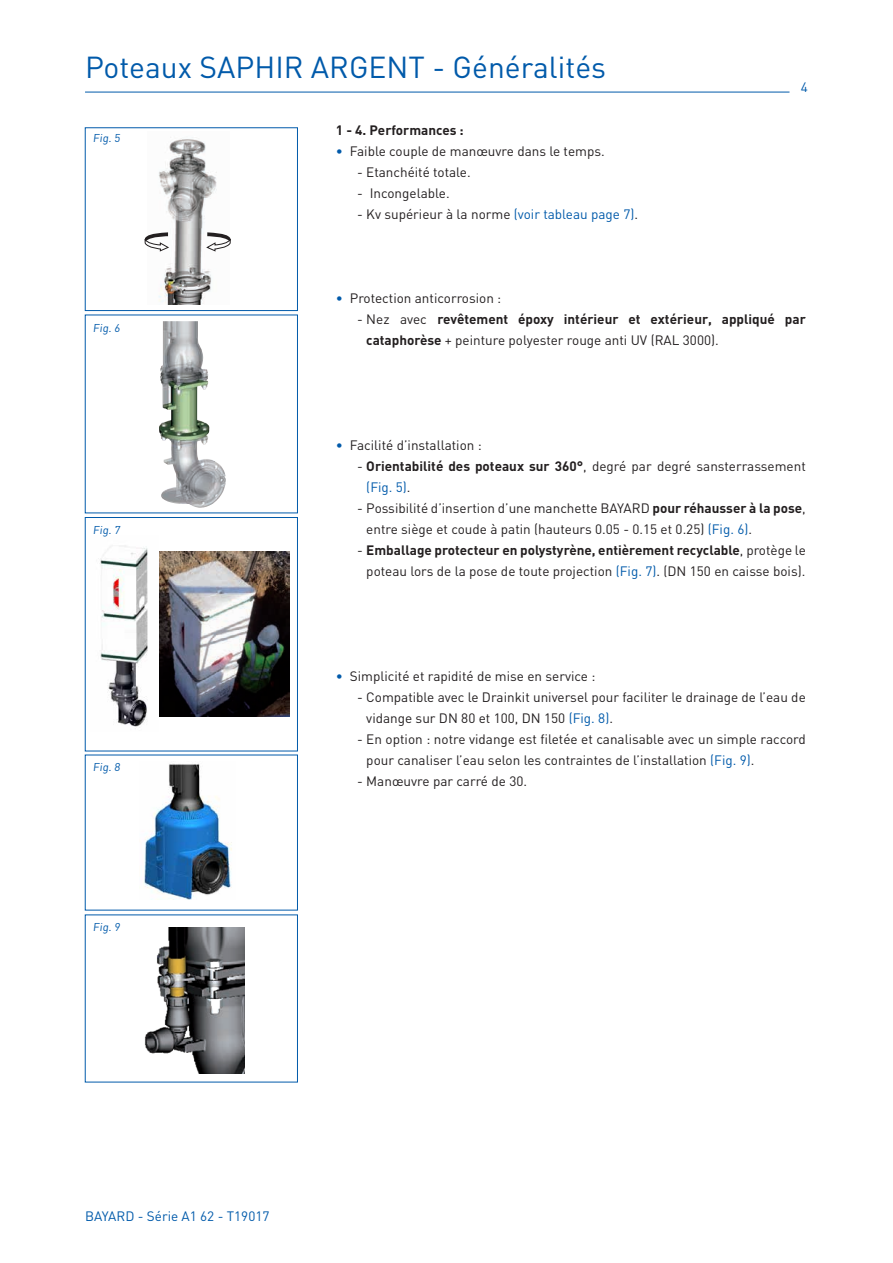
<style>
.page{position:relative;width:893px;height:1263px;background:#fff}
.page>*{position:absolute;margin:0;border:0;box-sizing:border-box;transform-origin:0 0}
.t1{font:30px "DIN";color:#015aaa}
.t2{font:13.5px/21px "DIN";color:#231f20}
.t3{font:700 13.5px/21px "DIN";color:#231f20}
.t4{font:13.5px "DIN";color:#015aaa}
.t5{font:11.25px "DIN";color:#015aaa}
.s1{color:#015aaa}
.s2{font-weight:400}
.s3{font-weight:700}
</style>
<div class="page">
<hr style="left:85px;top:92px;width:704px;height:1px;background:#015aaa">
<div style="left:85px;top:128px;width:213px;height:183px;border:1px solid #015aaa"></div>
<img style="left:158px;top:137px;width:59px;height:167px">
<svg style="left:206px;top:232px;width:25px;height:20px"></svg>
<svg style="left:144px;top:232px;width:25px;height:20px"></svg>
<img style="left:144px;top:763px;width:88px;height:136px">
<img style="left:144px;top:927px;width:101px;height:146px">
<img style="left:159px;top:552px;width:131px;height:164px">
<img style="left:100px;top:545px;width:48px;height:184px">
<div style="left:85px;top:517px;width:213px;height:234px;border:1px solid #015aaa"></div>
<img style="left:159px;top:321px;width:67px;height:187px">
<p class="t1" style="left:85px;top:49px;width:523px">Poteaux SAPHIR ARGENT - Généralités</p>
<p class="t5" style="left:93px;top:131px;width:30px">Fig. 5</p>
<p class="t3" style="left:336px;top:119px;width:129px">1 - 4. Performances :</p>
<p class="t2" style="left:336px;top:140px;width:270px"><span class="s1">•</span> Faible couple de manœuvre dans le temps.</p>
<p class="t2" style="left:357px;top:161px;width:115px">- Etanchéité totale.</p>
<p class="t2" style="left:357px;top:182px;width:94px">- Incongelable.</p>
<p class="t2" style="left:357px;top:203px;width:282px">- Kv supérieur à la norme <span class="s1">(voir tableau page 7)</span>.</p>
<p class="t4" style="left:801px;top:79px;width:9px">4</p>
<p class="t5" style="left:93px;top:321px;width:30px">Fig. 6</p>
<p class="t5" style="left:93px;top:523px;width:30px">Fig. 7</p>
<p class="t5" style="left:93px;top:760px;width:30px">Fig. 8</p>
<p class="t5" style="left:93px;top:920px;width:30px">Fig. 9</p>
<p class="t2" style="left:336px;top:287px;width:167px"><span class="s1">•</span> Protection anticorrosion :</p>
<p class="t3" style="left:366px;top:308px;width:441px;text-indent:-9px"><span class="s2">- Nez avec</span> revêtement époxy intérieur et extérieur, appliqué par cataphorèse <span class="s2">+ peinture polyester rouge anti UV (RAL 3000).</span></p>
<p class="t2" style="left:336px;top:434px;width:147px"><span class="s1">•</span> Facilité d’installation :</p>
<p class="t2" style="left:366px;top:455px;width:441px;text-indent:-9px">- <span class="s3">Orientabilité des poteaux sur 360°</span>, degré par degré sansterrassement <span class="s1">(Fig. 5)</span>.</p>
<p class="t2" style="left:366px;top:497px;width:441px;text-indent:-9px">- Possibilité d’insertion d’une manchette BAYARD <span class="s3">pour réhausser à la pose</span>, entre siège et coude à patin (hauteurs 0.05 - 0.15 et 0.25) <span class="s1">(Fig. 6)</span>.</p>
<p class="t2" style="left:357px;top:539px;width:450px;text-align:right">- <span class="s3">Emballage protecteur en polystyrène, entièrement recyclable</span>, protège le poteau lors de la pose de toute projection <span class="s1">(Fig. 7)</span>. (DN 150 en caisse bois).</p>
<p class="t2" style="left:336px;top:665px;width:261px"><span class="s1">•</span> Simplicité et rapidité de mise en service :</p>
<p class="t2" style="left:366px;top:686px;width:441px;text-indent:-9px">- Compatible avec le Drainkit universel pour faciliter le drainage de l’eau de vidange sur DN 80 et 100, DN 150 <span class="s1">(Fig. 8)</span>.</p>
<p class="t2" style="left:366px;top:728px;width:441px;text-indent:-9px">- En option : notre vidange est filetée et canalisable avec un simple raccord pour canaliser l’eau selon les contraintes de l’installation <span class="s1">(Fig. 9)</span>.</p>
<p class="t2" style="left:357px;top:770px;width:171px">- Manœuvre par carré de 30.</p>
<p class="t4" style="left:85px;top:1207px;width:186px">BAYARD - Série A1 62 - T19017</p>
</div>
